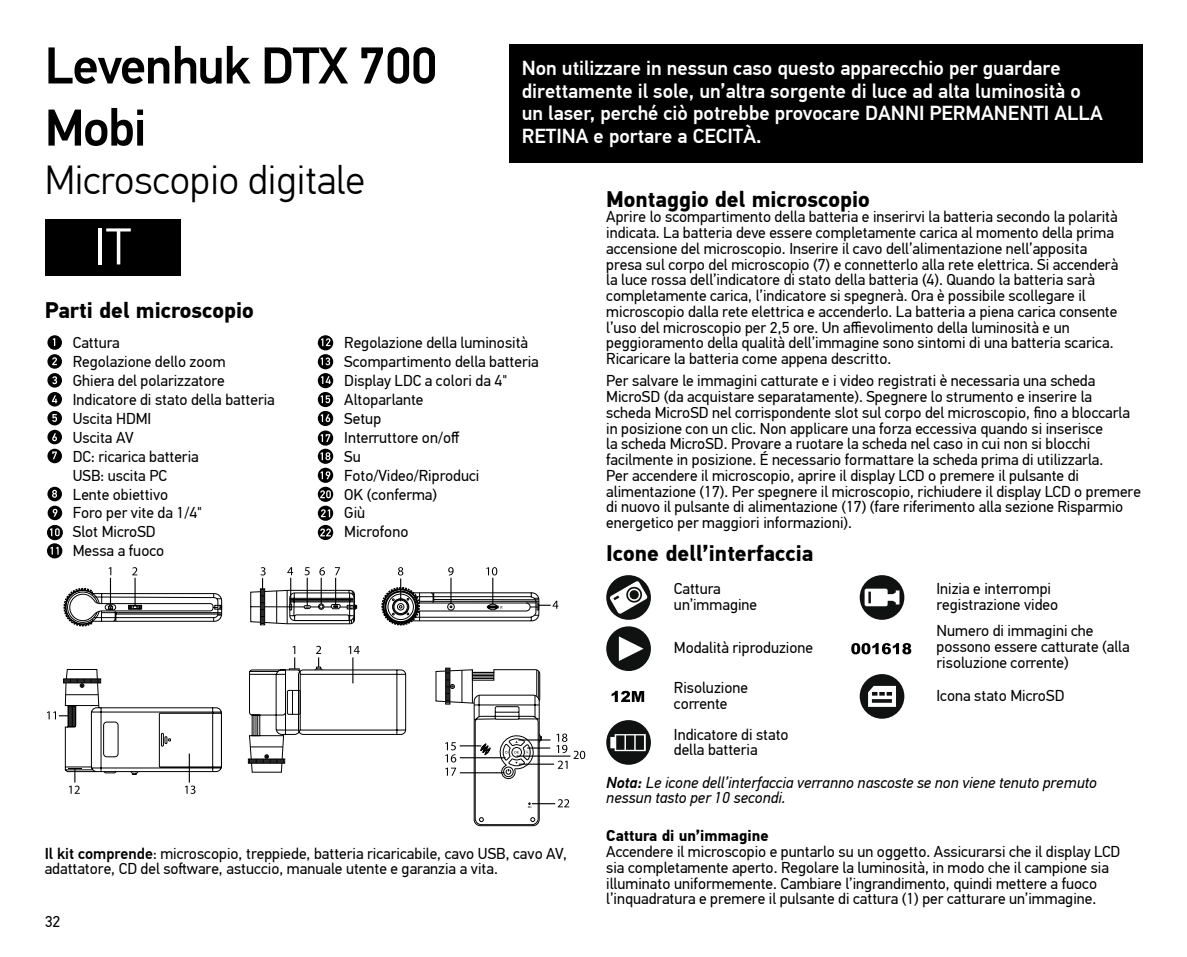
<style>
.page{position:relative;width:1187px;height:957px;background:#fff}
.page>*{position:absolute;margin:0;border:0;box-sizing:border-box;transform-origin:0 0}
.t1{font:500 51.75px/62.1px "PF Din Text Pro";letter-spacing:-.025em;color:#000}
.t2{font:300 51.75px "PF Din Text Pro";color:#fff}
.t3{font:300 40.5px "PF Din Text Pro";color:#000}
.t4{font:700 22.5px "PF Din Text Pro";color:#000}
.t5{font:500 20.25px/22.5px "PF Din Text Pro";color:#fff}
.t6{font:15.75px/15.8px "PF Din Text Pro";color:#000}
.t7{font:italic 15.75px/15.8px "PF Din Text Pro";color:#000}
.t8{font:700 15.75px "PF Din Text Pro";color:#000}
.s1{font-weight:500}
</style>
<div class="page">
<div style="left:45px;top:219px;width:135px;height:57px;background:#000"></div>
<svg style="left:47px;top:543px;width:15px;height:15px"></svg>
<svg style="left:51px;top:547px;width:8px;height:7px"></svg>
<svg style="left:318px;top:335px;width:15px;height:15px"></svg>
<svg style="left:321px;top:338px;width:9px;height:8px"></svg>
<svg style="left:318px;top:354px;width:15px;height:15px"></svg>
<svg style="left:321px;top:357px;width:9px;height:8px"></svg>
<svg style="left:318px;top:392px;width:15px;height:15px"></svg>
<svg style="left:321px;top:395px;width:9px;height:8px"></svg>
<div style="left:318px;top:373px;width:15px;height:15px;background:#000;border-radius:50%"></div>
<svg style="left:321px;top:376px;width:10px;height:8px"></svg>
<div style="left:318px;top:411px;width:15px;height:15px;background:#000;border-radius:50%"></div>
<svg style="left:321px;top:414px;width:9px;height:8px"></svg>
<svg style="left:47px;top:525px;width:16px;height:15px"></svg>
<svg style="left:50px;top:528px;width:10px;height:8px"></svg>
<svg style="left:47px;top:335px;width:15px;height:15px"></svg>
<svg style="left:53px;top:338px;width:2px;height:8px"></svg>
<svg style="left:47px;top:354px;width:15px;height:15px"></svg>
<svg style="left:52px;top:357px;width:5px;height:8px"></svg>
<svg style="left:47px;top:373px;width:15px;height:15px"></svg>
<svg style="left:52px;top:376px;width:5px;height:8px"></svg>
<div style="left:47px;top:392px;width:15px;height:14px;background:#000;border-radius:50%"></div>
<svg style="left:52px;top:395px;width:5px;height:8px"></svg>
<div style="left:47px;top:411px;width:15px;height:14px;background:#000;border-radius:50%"></div>
<svg style="left:52px;top:414px;width:5px;height:8px"></svg>
<div style="left:47px;top:430px;width:15px;height:14px;background:#000;border-radius:50%"></div>
<svg style="left:52px;top:433px;width:5px;height:8px"></svg>
<div style="left:47px;top:449px;width:15px;height:14px;background:#000;border-radius:50%"></div>
<svg style="left:52px;top:451px;width:5px;height:8px"></svg>
<div style="left:47px;top:487px;width:15px;height:14px;background:#000;border-radius:50%"></div>
<svg style="left:52px;top:490px;width:5px;height:8px"></svg>
<div style="left:48px;top:506px;width:14px;height:14px;background:#000;border-radius:50%"></div>
<svg style="left:53px;top:509px;width:4px;height:8px"></svg>
<svg style="left:318px;top:430px;width:15px;height:16px"></svg>
<svg style="left:321px;top:434px;width:9px;height:8px"></svg>
<svg style="left:318px;top:449px;width:15px;height:15px"></svg>
<svg style="left:320px;top:452px;width:10px;height:8px"></svg>
<svg style="left:318px;top:468px;width:15px;height:15px"></svg>
<svg style="left:320px;top:471px;width:10px;height:8px"></svg>
<svg style="left:318px;top:487px;width:15px;height:15px"></svg>
<svg style="left:320px;top:490px;width:11px;height:8px"></svg>
<svg style="left:318px;top:506px;width:15px;height:15px"></svg>
<svg style="left:321px;top:509px;width:9px;height:8px"></svg>
<svg style="left:318px;top:525px;width:15px;height:15px"></svg>
<svg style="left:320px;top:528px;width:11px;height:8px"></svg>
<svg style="left:64px;top:567px;width:158px;height:59px"></svg>
<hr style="left:134px;top:578px;width:2px;height:27px;background:#000">
<svg style="left:381px;top:567px;width:177px;height:58px"></svg>
<svg style="left:250px;top:567px;width:107px;height:57px"></svg>
<svg style="left:47px;top:669px;width:175px;height:125px"></svg>
<svg style="left:249px;top:646px;width:157px;height:126px"></svg>
<svg style="left:435px;top:668px;width:149px;height:157px"></svg>
<div style="left:509px;top:45px;width:633px;height:118px;background:#000"></div>
<div style="left:606px;top:626px;width:45px;height:45px;background:#101111;border-radius:50%"></div>
<svg style="left:619px;top:636px;width:24px;height:25px"></svg>
<svg style="left:851px;top:643px;width:60px;height:11px"></svg>
<svg style="left:611px;top:691px;width:33px;height:11px"></svg>
<div style="left:859px;top:674px;width:45px;height:45px;background:#101111;border-radius:50%"></div>
<svg style="left:868px;top:686px;width:27px;height:21px"></svg>
<div style="left:606px;top:720px;width:45px;height:45px;background:#101111;border-radius:50%"></div>
<svg style="left:610px;top:734px;width:35px;height:17px"></svg>
<svg style="left:606px;top:575px;width:45px;height:45px"></svg>
<svg style="left:859px;top:575px;width:45px;height:45px"></svg>
<h1 class="t1" style="left:45px;top:35px;width:394px">Levenhuk DTX 700<br>Mobi</h1>
<h2 class="t3" style="left:45px;top:157px;width:322px">Microscopio digitale</h2>
<p class="t5" style="left:521px;top:57px;width:582px">Non utilizzare in nessun caso questo apparecchio per guardare direttamente il sole, un’altra sorgente di luce ad alta luminosità o un laser, perché ciò potrebbe provocare DANNI PERMANENTI ALLA RETINA e portare a CECITÀ.</p>
<h3 class="t4" style="left:606px;top:185px;width:265px">Montaggio del microscopio</h3>
<p class="t6" style="left:606px;top:209px;width:513px">Aprire lo scompartimento della batteria e inserirvi la batteria secondo la polarità indicata. La batteria deve essere completamente carica al momento della prima accensione del microscopio. Inserire il cavo dell’alimentazione nell’apposita presa sul corpo del microscopio (7) e connetterlo alla rete elettrica. Si accenderà la luce rossa dell’indicatore di stato della batteria (4). Quando la batteria sarà completamente carica, l’indicatore si spegnerà. Ora è possibile scollegare il microscopio dalla rete elettrica e accenderlo. La batteria a piena carica consente l’uso del microscopio per 2,5 ore. Un affievolimento della luminosità e un peggioramento della qualità dell’immagine sono sintomi di una batteria scarica.<br>Ricaricare la batteria come appena descritto.</p>
<p class="t6" style="left:606px;top:373px;width:536px">Per salvare le immagini catturate e i video registrati è necessaria una scheda MicroSD (da acquistare separatamente). Spegnere lo strumento e inserire la scheda MicroSD nel corrispondente slot sul corpo del microscopio, fino a bloccarla in posizione con un clic. Non applicare una forza eccessiva quando si inserisce<br>la scheda MicroSD. Provare a ruotare la scheda nel caso in cui non si blocchi facilmente in posizione. É necessario formattare la scheda prima di utilizzarla.<br>Per accendere il microscopio, aprire il display LCD o premere il pulsante di alimentazione (17). Per spegnere il microscopio, richiudere il display LCD o premere di nuovo il pulsante di alimentazione (17) (fare riferimento alla sezione Risparmio energetico per maggiori informazioni).</p>
<h3 class="t4" style="left:606px;top:540px;width:209px">Icone dell’interfaccia</h3>
<h1 class="t2" style="left:94px;top:217px;width:38px">IT</h1>
<h3 class="t4" style="left:45px;top:297px;width:211px">Parti del microscopio</h3>
<p class="t6" style="left:73px;top:333px;width:203px;line-height:18.9px">Cattura<br>Regolazione dello zoom<br>Ghiera del polarizzatore<br>Indicatore di stato della batteria<br>Uscita HDMI<br>Uscita AV<br>DC: ricarica batteria<br>USB: uscita PC<br>Lente obiettivo<br>Foro per vite da 1/4"<br>Slot MicroSD<br>Messa a fuoco</p>
<p class="t6" style="left:344px;top:333px;width:196px;line-height:18.9px">Regolazione della luminosità<br>Scompartimento della batteria<br>Display LDC a colori da 4"<br>Altoparlante<br>Setup<br>Interruttore on/off<br>Su<br>Foto/Video/Riproduci<br>OK (conferma)<br>Giù<br>Microfono</p>
<p class="t6" style="left:45px;top:845px;width:524px"><span class="s1">Il kit comprende</span>: microscopio, treppiede, batteria ricaricabile, cavo USB, cavo AV, adattatore, CD del software, astuccio, manuale utente e garanzia a vita.</p>
<p class="t6" style="left:45px;top:914px;width:17px">32</p>
<p class="t6" style="left:674px;top:581px;width:85px">Cattura un’immagine</p>
<p class="t6" style="left:674px;top:640px;width:141px">Modalità riproduzione</p>
<p class="t6" style="left:674px;top:680px;width:76px">Risoluzione corrente</p>
<p class="t6" style="left:674px;top:726px;width:116px">Indicatore di stato della batteria</p>
<p class="t6" style="left:936px;top:581px;width:123px">Inizia e interrompi registrazione video</p>
<p class="t6" style="left:936px;top:623px;width:194px">Numero di immagini che possono essere catturate (alla risoluzione corrente)</p>
<p class="t6" style="left:936px;top:687px;width:129px">Icona stato MicroSD</p>
<p class="t7" style="left:606px;top:774px;width:492px"><span class="s1">Nota:</span> Le icone dell’interfaccia verranno nascoste se non viene tenuto premuto nessun tasto per 10 secondi.</p>
<p class="t8" style="left:606px;top:826px;width:164px">Cattura di un’immagine</p>
<p class="t6" style="left:606px;top:844px;width:515px">Accendere il microscopio e puntarlo su un oggetto. Assicurarsi che il display LCD sia completamente aperto. Regolare la luminosità, in modo che il campione sia illuminato uniformemente. Cambiare l’ingrandimento, quindi mettere a fuoco l’inquadratura e premere il pulsante di cattura (1) per catturare un’immagine.</p>
</div>
